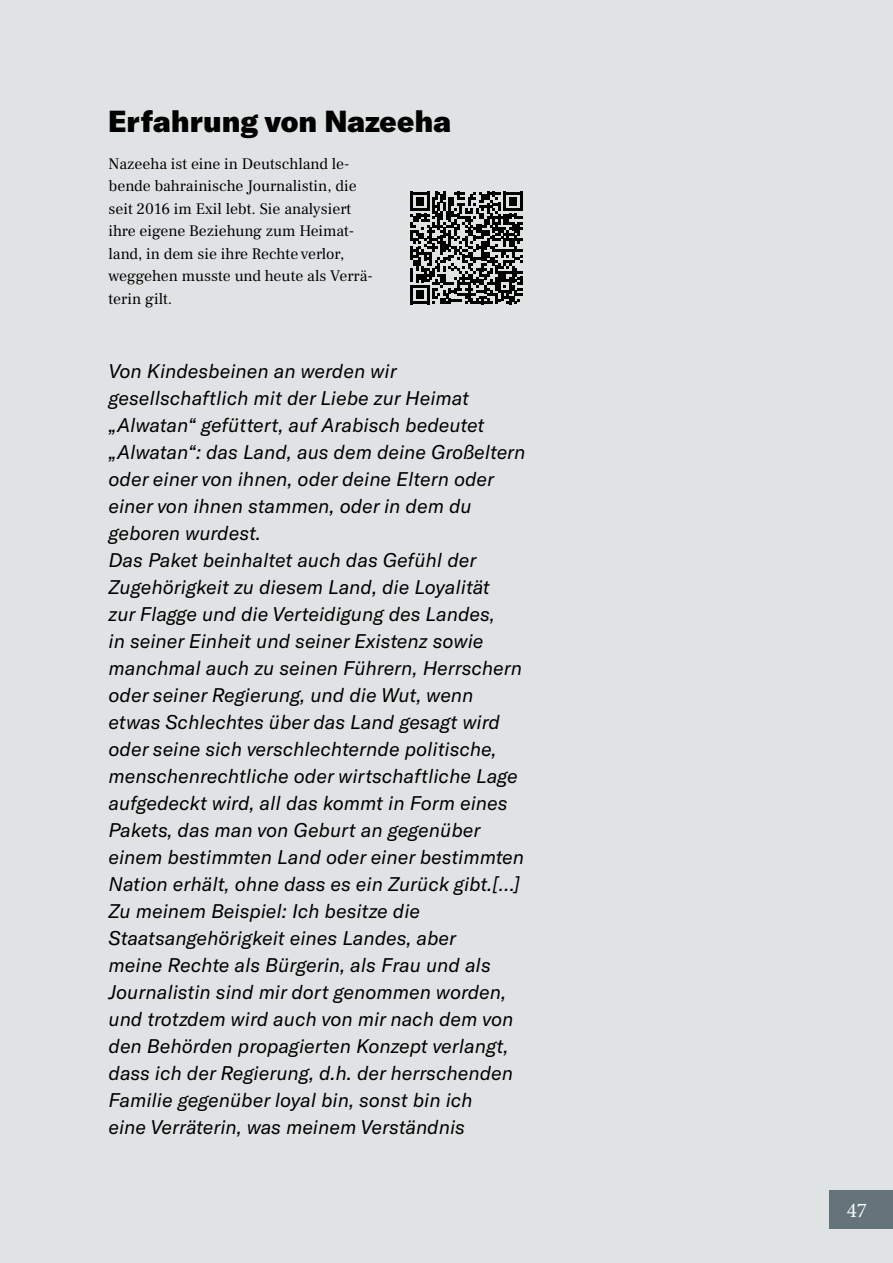
<style>
.page{position:relative;width:893px;height:1263px;background:#e0e3e4}
.page>*{position:absolute;margin:0;border:0;box-sizing:border-box;transform-origin:0 0}
.t1{font:900 30px "GT America";color:#000}
.t2{font:21px "Minion Pro";color:#fff}
.t3{font:italic 19.5px/27px "GT America";color:#000}
.t4{font:15.75px/22.5px "Frank Ruhl Libre";color:#000}
</style>
<div class="page">
<div style="left:830px;top:1190px;width:63px;height:38px;background:#64747a"></div>
<svg style="left:410px;top:192px;width:113px;height:112px"></svg>
<h1 class="t1" style="left:108px;top:102px;width:345px">Erfahrung von Nazeeha</h1>
<p class="t4" style="left:109px;top:152px;width:266px">Nazeeha ist eine in Deutschland le&shy;bende bahrainische Journalistin, die seit 2016 im Exil lebt. Sie analysiert ihre eigene Beziehung zum Heimat&shy;land, in dem sie ihre Rechte verlor, weggehen musste und heute als Verrä&shy;terin gilt.</p>
<p class="t3" style="left:109px;top:358px;width:419px">Von Kindesbeinen an werden wir gesellschaftlich mit der Liebe zur Heimat „Alwatan“ gefüttert, auf Arabisch bedeutet „Alwatan“: das Land, aus dem deine Großeltern oder einer von ihnen, oder deine Eltern oder einer von ihnen stammen, oder in dem du geboren wurdest.<br>Das Paket beinhaltet auch das Gefühl der Zugehörigkeit zu diesem Land, die Loyalität<br>zur Flagge und die Verteidigung des Landes,<br>in seiner Einheit und seiner Existenz sowie manchmal auch zu seinen Führern, Herrschern oder seiner Regierung, und die Wut, wenn etwas Schlechtes über das Land gesagt wird oder seine sich verschlechternde politische, menschenrechtliche oder wirtschaftliche Lage aufgedeckt wird, all das kommt in Form eines Pakets, das man von Geburt an gegenüber einem bestimmten Land oder einer bestimmten Nation erhält, ohne dass es ein Zurück gibt.[…] Zu meinem Beispiel: Ich besitze die Staatsangehörigkeit eines Landes, aber<br>meine Rechte als Bürgerin, als Frau und als Journalistin sind mir dort genommen worden, und trotzdem wird auch von mir nach dem von den Behörden propagierten Konzept verlangt, dass ich der Regierung, d.h. der herrschenden Familie gegenüber loyal bin, sonst bin ich<br>eine Verräterin, was meinem Verständnis</p>
<p class="t2" style="left:847px;top:1196px;width:22px">47</p>
</div>
